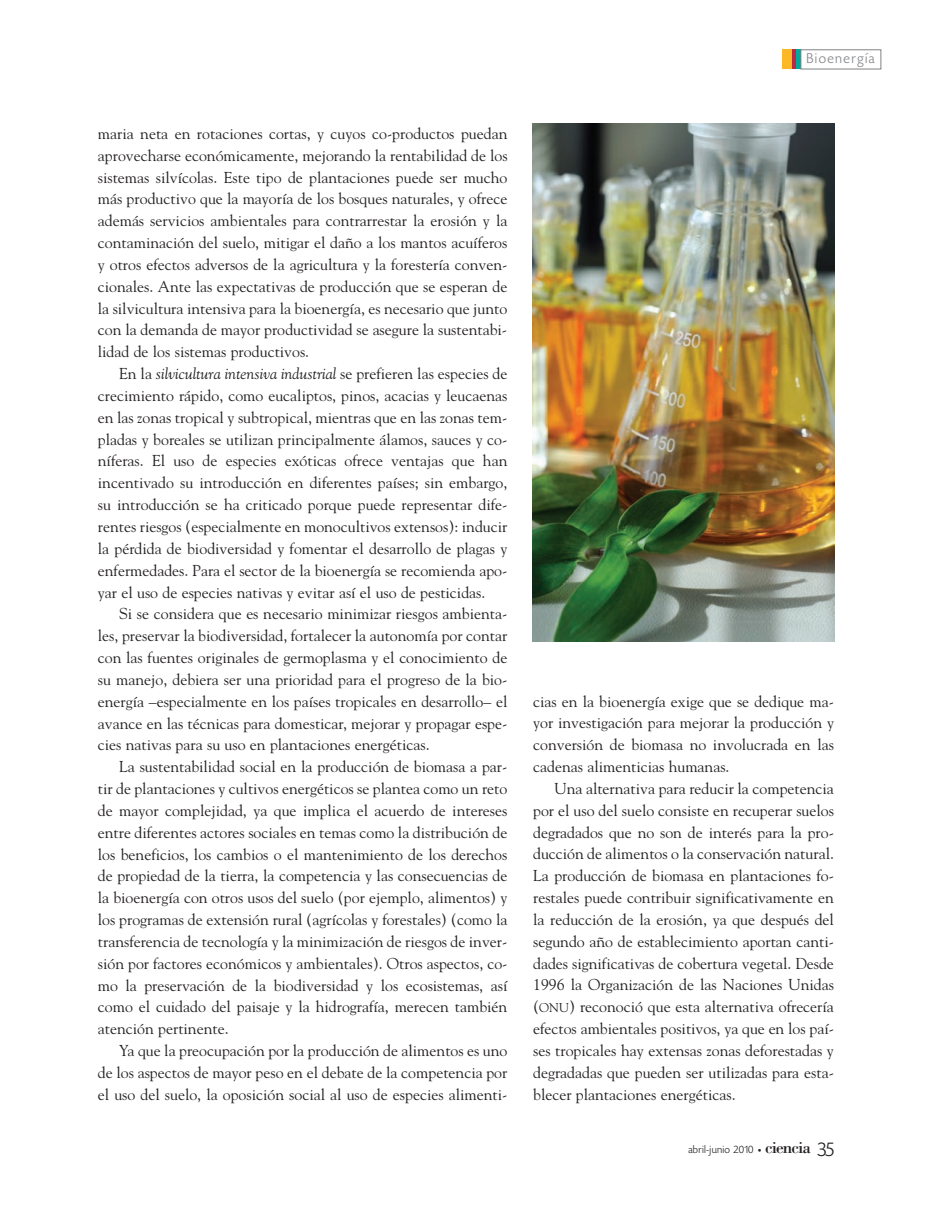
<style>
.page{position:relative;width:949px;height:1225px;background:#fff}
.page>*{position:absolute;margin:0;border:0;box-sizing:border-box;transform-origin:0 0}
.t1{font:17.25px "Bodoni";letter-spacing:-.05em;color:#231f20}
.t2{font:15.75px/21.9px "Goudy";color:#231f20;text-align:justify}
.t3{font:300 15px "Today HEF";letter-spacing:.095em;color:#808285}
.t4{font:300 11.25px "Today HEF";letter-spacing:.025em;color:#231f20}
.s1{font-style:italic}
.s2{font-size:12.75px}
.s3{font-family:"Officina Sans";font-weight:400;font-size:7.5px}
.s4{font-family:"Today HEF";font-weight:300;font-size:21px}
</style>
<div class="page">
<div style="left:782px;top:49px;width:9px;height:20px;background:#fcb825"></div>
<div style="left:791px;top:49px;width:5px;height:20px;background:#bb2945"></div>
<hr style="left:796px;top:49px;width:4px;height:20px;background:#00a99b">
<div style="left:800px;top:49px;width:81px;height:20px;border:1px solid #808285"></div>
<img style="left:533px;top:123px;width:300px;height:518px">
<p class="t2" style="left:98px;top:124px;width:411px">maria neta en rotaciones cortas, y cuyos co-productos puedan aprovecharse económicamente, mejorando la rentabilidad de los sistemas silvícolas. Este tipo de plantaciones puede ser mucho más productivo que la mayoría de los bosques naturales, y ofrece además servicios ambientales para contrarrestar la erosión y la contaminación del suelo, mitigar el daño a los mantos acuíferos y otros efectos adversos de la agricultura y la forestería conven&shy;cionales. Ante las expectativas de producción que se esperan de la silvicultura intensiva para la bioenergía, es necesario que junto con la demanda de mayor productividad se asegure la sustentabi&shy;lidad de los sistemas productivos.</p>
<p class="t2" style="left:98px;top:364px;width:411px;text-indent:21px">En la <span class="s1">silvicultura intensiva industrial</span> se prefieren las especies de crecimiento rápido, como eucaliptos, pinos, acacias y leucaenas en las zonas tropical y subtropical, mientras que en las zonas tem&shy;pladas y boreales se utilizan principalmente álamos, sauces y co&shy;níferas. El uso de especies exóticas ofrece ventajas que han incentivado su introducción en diferentes países; sin embargo, su introducción se ha criticado porque puede representar dife&shy;rentes riesgos (especialmente en monocultivos extensos): inducir la pérdida de biodiversidad y fomentar el desarrollo de plagas y enfermedades. Para el sector de la bioenergía se recomienda apo&shy;yar el uso de especies nativas y evitar así el uso de pesticidas.</p>
<p class="t2" style="left:98px;top:604px;width:411px;text-indent:21px">Si se considera que es necesario minimizar riesgos ambienta&shy;les, preservar la biodiversidad, fortalecer la autonomía por contar con las fuentes originales de germoplasma y el conocimiento de su manejo, debiera ser una prioridad para el progreso de la bio&shy;energía –especialmente en los países tropicales en desarrollo– el avance en las técnicas para domesticar, mejorar y propagar espe&shy;cies nativas para su uso en plantaciones energéticas.</p>
<p class="t2" style="left:98px;top:757px;width:411px;text-indent:21px">La sustentabilidad social en la producción de biomasa a par&shy;tir de plantaciones y cultivos energéticos se plantea como un reto de mayor complejidad, ya que implica el acuerdo de intereses entre diferentes actores sociales en temas como la distribución de los beneficios, los cambios o el mantenimiento de los derechos de propiedad de la tierra, la competencia y las consecuencias de la bioenergía con otros usos del suelo (por ejemplo, alimentos) y los programas de extensión rural (agrícolas y forestales) (como la transferencia de tecnología y la minimización de riesgos de inver&shy;sión por factores económicos y ambientales). Otros aspectos, co&shy;mo la preservación de la biodiversidad y los ecosistemas, así como el cuidado del paisaje y la hidrografía, merecen también atención pertinente.</p>
<p class="t2" style="left:98px;top:1041px;width:411px;text-indent:21px">Ya que la preocupación por la producción de alimentos es uno de los aspectos de mayor peso en el debate de la competencia por el uso del suelo, la oposición social al uso de especies alimenti-</p>
<p class="t3" style="left:806px;top:52px;width:70px">Bioenergía</p>
<p class="t2" style="left:533px;top:691px;width:302px">cias en la bioenergía exige que se dedique ma&shy;yor investigación para mejorar la producción y conversión de biomasa no involucrada en las cadenas alimenticias humanas.</p>
<p class="t2" style="left:533px;top:778px;width:302px;text-indent:21px">Una alternativa para reducir la competencia por el uso del suelo consiste en recuperar suelos degradados que no son de interés para la pro&shy;ducción de alimentos o la conservación natural.<br>La producción de biomasa en plantaciones fo&shy;restales puede contribuir significativamente en la reducción de la erosión, ya que después del segundo año de establecimiento aportan canti&shy;dades significativas de cobertura vegetal. Desde 1996 la Organización de las Naciones Unidas (<span class="s2">ONU</span>) reconoció que esta alternativa ofrecería efectos ambientales positivos, ya que en los paí&shy;ses tropicales hay extensas zonas deforestadas y degradadas que pueden ser utilizadas para esta&shy;blecer plantaciones energéticas.</p>
<p class="t4" style="left:688px;top:1144px;width:75px">abril-junio 2010 <span class="s3">•</span></p>
<p class="t1" style="left:765px;top:1141px;width:70px">ciencia <span class="s4">35</span></p>
</div>
